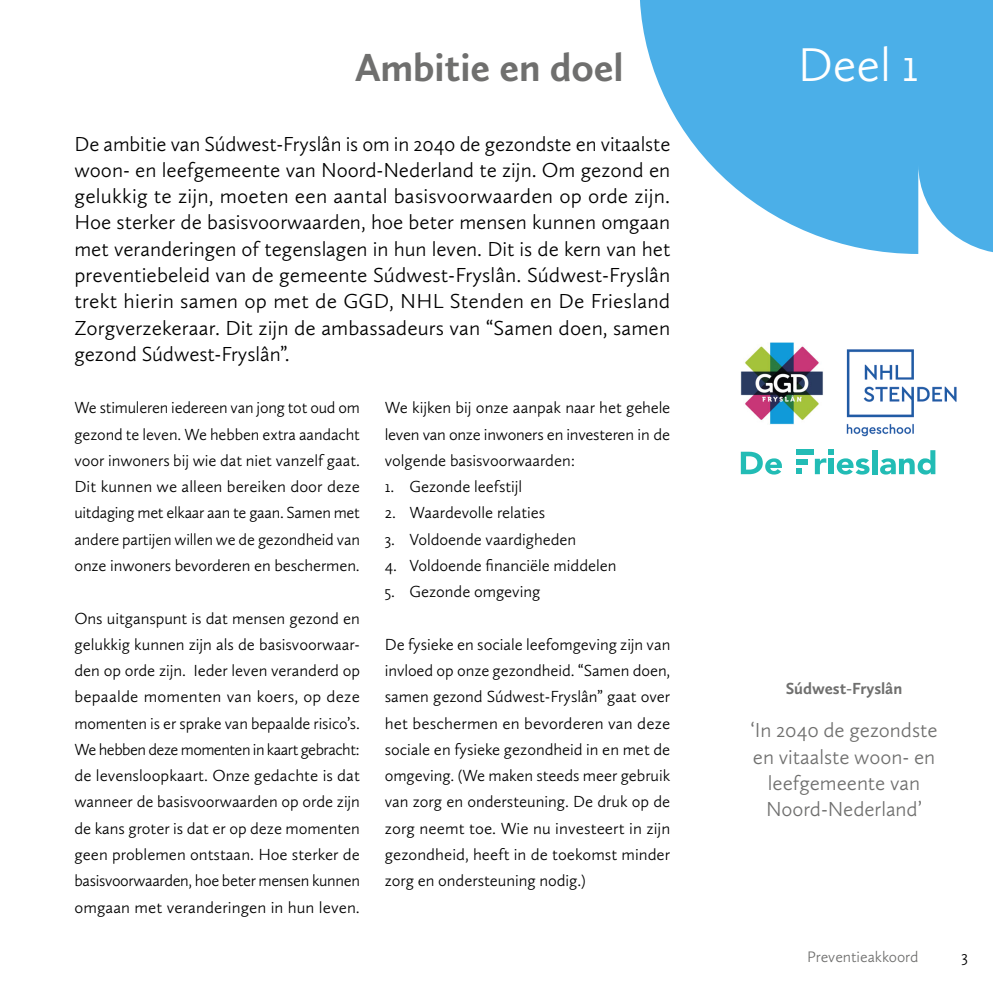
<style>
.page{position:relative;width:993px;height:993px;background:#fff}
.page>*{position:absolute;margin:0;border:0;box-sizing:border-box;transform-origin:0 0}
.t1{font:300 49px "Calluna Sans";color:#fff}
.t2{font:700 40.25px "Calluna Sans";color:#6f6f6e}
.t3{font:300 21px/26.2px "Calluna Sans";letter-spacing:.005em;color:#000;text-align:justify}
.t4{font:300 21px/26.2px "Calluna Sans";color:#6f6f6e;text-align:center}
.t5{font:300 16.62px/26.2px "Calluna Sans";letter-spacing:-.005em;color:#000;text-align:justify}
.t6{font:700 16.62px "Calluna Sans";color:#6f6f6e}
.t7{font:300 15.75px "Calluna Sans";letter-spacing:-.005em;color:#6f6f6e}
</style>
<div class="page">
<img style="left:740px;top:342px;width:83px;height:82px">
<img style="left:846px;top:349px;width:111px;height:88px">
<svg style="left:740px;top:451px;width:41px;height:23px"></svg>
<div style="left:871px;top:450px;width:6px;height:24px;background:#22bcb5"></div>
<svg style="left:880px;top:450px;width:55px;height:24px"></svg>
<div style="left:795px;top:449px;width:18px;height:6px;background:#22bcb5"></div>
<svg style="left:796px;top:468px;width:5px;height:6px"></svg>
<div style="left:795px;top:459px;width:12px;height:5px;background:#22bcb5"></div>
<svg style="left:814px;top:449px;width:55px;height:25px"></svg>
<svg style="left:640px;top:0;width:352px;height:254px;fill:#4bafe8"></svg>
<h2 class="t2" style="left:355px;top:51px;width:270px">Ambitie en doel</h2>
<p class="t3" style="left:74px;top:132px;width:597px">De ambitie van Súdwest-Fryslân is om in 2040 de gezondste en vitaalste woon- en leefgemeente van Noord-Nederland te zijn. Om gezond en gelukkig te zijn, moeten een aantal basisvoorwaarden op orde zijn.<br>Hoe sterker de basisvoorwaarden, hoe beter mensen kunnen omgaan met veranderingen of tegenslagen in hun leven. Dit is de kern van het preventie beleid van de gemeente Súdwest-Fryslân. Súdwest-Fryslân trekt hierin samen op met de GGD, NHL Stenden en De Friesland Zorgverzekeraar. Dit zijn de ambassadeurs van “Samen doen, samen gezond Súdwest-Fryslân”.</p>
<p class="t5" style="left:74px;top:396px;width:287px">We stimuleren iedereen van jong tot oud om gezond te leven. We hebben extra aandacht voor inwoners bij wie dat niet vanzelf gaat.<br>Dit kunnen we alleen bereiken door deze uitdaging met elkaar aan te gaan. Samen met andere partijen willen we de gezondheid van onze inwoners bevorderen en beschermen.</p>
<p class="t5" style="left:384px;top:396px;width:287px">We kijken bij onze aanpak naar het gehele leven van onze inwoners en investeren in de volgende basisvoorwaarden:</p>
<p class="t5" style="left:384px;top:475px;width:139px">1. Gezonde leefstijl</p>
<p class="t5" style="left:384px;top:501px;width:162px">2. Waardevolle relaties</p>
<p class="t5" style="left:384px;top:527px;width:193px">3. Voldoende vaardigheden</p>
<p class="t5" style="left:384px;top:553px;width:233px">4. Voldoende financiële middelen</p>
<p class="t5" style="left:384px;top:580px;width:157px">5. Gezonde omgeving</p>
<p class="t5" style="left:384px;top:632px;width:287px">De fysieke en sociale leefomgeving zijn van invloed op onze gezondheid. “Samen doen, samen gezond Súdwest-Fryslân” gaat over het beschermen en bevorderen van deze sociale en fysieke gezondheid in en met de omgeving. (We maken steeds meer gebruik van zorg en ondersteuning. De druk op de zorg neemt toe. Wie nu investeert in zijn gezondheid, heeft in de toekomst minder zorg en ondersteuning nodig.)</p>
<p class="t5" style="left:74px;top:606px;width:287px">Ons uitganspunt is dat mensen gezond en gelukkig kunnen zijn als de basisvoorwaar&shy;den op orde zijn. Ieder leven veranderd op bepaalde momenten van koers, op deze momenten is er sprake van bepaalde risico’s.<br>We hebben deze momenten in kaart ge bracht: de levensloopkaart. Onze gedachte is dat wanneer de basisvoorwaarden op orde zijn de kans groter is dat er op deze momenten geen problemen ontstaan. Hoe sterker de basisvoorwaarden, hoe beter mensen kunnen omgaan met veranderingen in hun leven.</p>
<h1 class="t1" style="left:797px;top:44px;width:122px">Deel 1</h1>
<p class="t6" style="left:785px;top:681px;width:118px">Súdwest-Fryslân</p>
<p class="t4" style="left:750px;top:718px;width:188px">‘In 2040 de gezondste en vitaalste woon- en leefgemeente van<br>Noord-Nederland’</p>
<p class="t7" style="left:806px;top:949px;width:113px">Preventieakkoord</p>
<p class="t5" style="left:961px;top:944px;width:8px">3</p>
</div>
